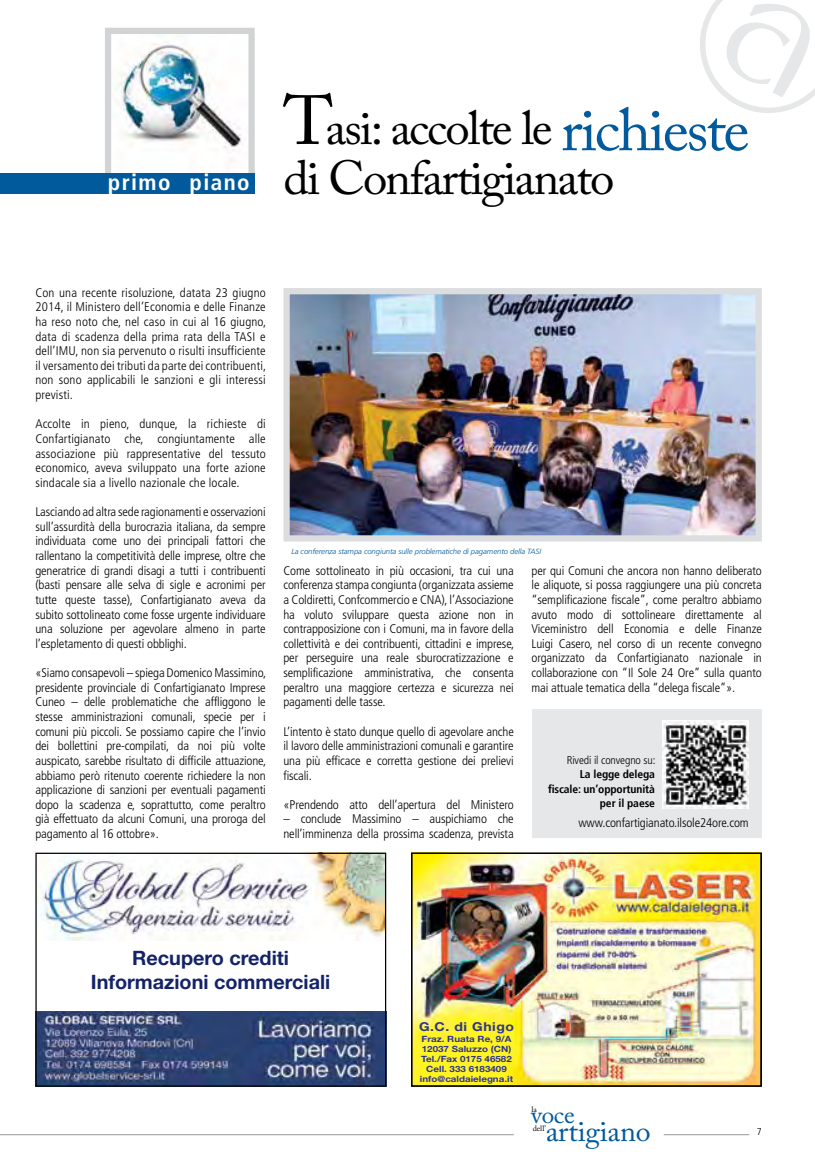
<style>
.page{position:relative;width:815px;height:1170px;background:#fff}
.page>*{position:absolute;margin:0;border:0;box-sizing:border-box;transform-origin:0 0}
.t1{font:47.5px/50px "Adobe Caslon Pro";letter-spacing:-.04em;color:#000}
.t2{font:29.12px "Adobe Caslon Pro";letter-spacing:-.01em;color:#005a9c}
.t3{font:24.5px "Adobe Caslon Pro";color:#005a9c}
.t4{font:700 condensed 22.5px "Frutiger";letter-spacing:.06em;color:#fff}
.t5{font:700 19.88px/23.6px "Helvetica Neue";color:#142369;text-align:center}
.t6{font:300 condensed 12.5px/14.6px "Frutiger";letter-spacing:-.01em;color:#000;text-align:justify}
.t7{font:700 12.38px "Helvetica Neue";letter-spacing:.04em;color:#2d3293;scale:1.14 1}
.t8{font:700 condensed 11.25px/14.4px "Frutiger";letter-spacing:-.01em;color:#000;text-align:right}
.t9{font:300 condensed 11.25px "Frutiger";letter-spacing:-.01em;color:#000}
.t10{font:300 condensed 10px "Frutiger";color:#000}
.t11{font:700 8.62px/9.9px "Helvetica Neue";color:#2d3293;text-align:center;scale:1.14 1}
.t12{font:7.75px "Adobe Caslon Pro";letter-spacing:-.01em;color:#000}
.t13{font:italic 300 7.5px "Frutiger";letter-spacing:-.01em;color:#005a9c}
.s1{font-size:68.75px}
.s2{font-size:60px;color:#005a9c}
</style>
<div class="page">
<img style="left:102px;top:27px;width:153px;height:147px">
<div style="left:0;top:174px;width:255px;height:20px;background:#005a9c"></div>
<svg style="left:700px;top:0;width:115px;height:113px"></svg>
<hr style="left:0;top:1134px;width:514px;height:1px;background:#939598">
<hr style="left:664px;top:1134px;width:85px;height:1px;background:#939598">
<img style="left:37px;top:1011px;width:347px;height:73px">
<img style="left:37px;top:854px;width:347px;height:86px">
<div style="left:35px;top:852px;width:351px;height:234px;border:1px solid #000"></div>
<img style="left:413px;top:854px;width:343px;height:230px">
<img style="left:756px;top:854px;width:4px;height:230px">
<img style="left:756px;top:869px;width:2px;height:34px">
<div style="left:411px;top:852px;width:351px;height:234px;border:1px solid #000"></div>
<img style="left:283px;top:288px;width:479px;height:254px">
<div style="left:532px;top:709px;width:230px;height:129px;background:#e6e7e8"></div>
<img style="left:663px;top:721px;width:86px;height:87px">
<h3 class="t4" style="left:108px;top:169px;width:143px">primo piano</h3>
<h1 class="t1" style="left:283px;top:102px;width:468px"><span class="s1">T</span>asi: accolte le <span class="s2">richieste </span>di Confartigianato</h1>
<p class="t6" style="left:35px;top:285px;width:232px">Con una recente risoluzione, datata 23 giugno 2014, il Ministero dell’Economia e delle Finanze ha reso noto che, nel caso in cui al 16 giugno, data di scadenza della prima rata della TASI e dell’IMU, non sia pervenuto o risulti insufficiente il versamento dei tributi da parte dei contribuenti, non sono applicabili le sanzioni e gli interessi previsti.</p>
<p class="t6" style="left:35px;top:417px;width:232px">Accolte in pieno, dunque, la richieste di Confartigianato che, congiuntamente alle associazione più rappresentative del tessuto economico, aveva sviluppato una forte azione sindacale sia a livello nazionale che locale.</p>
<p class="t6" style="left:35px;top:504px;width:232px">Lasciando ad altra sede ragionamenti e osservazioni sull’assurdità della burocrazia italiana, da sempre individuata come uno dei principali fattori che rallentano la competitività delle imprese, oltre che generatrice di grandi disagi a tutti i contribuenti (basti pensare alle selva di sigle e acronimi per tutte queste tasse), Confartigianato aveva da subito sottolineato come fosse urgente individuare una soluzione per agevolare almeno in parte l’espletamento di questi obblighi.</p>
<p class="t6" style="left:35px;top:665px;width:232px">«Siamo consapevoli – spiega Domenico Massimino, presidente provinciale di Confartigianato Imprese Cuneo – delle problematiche che affliggono le stesse amministrazioni comunali, specie per i comuni più piccoli. Se possiamo capire che l’invio dei bollettini pre-compilati, da noi più volte auspicato, sarebbe risultato di difficile attuazione, abbiamo però ritenuto coerente richiedere la non applicazione di sanzioni per eventuali pagamenti dopo la scadenza e, soprattutto, come peraltro già effettuato da alcuni Comuni, una proroga del pagamento al 16 ottobre».</p>
<p class="t13" style="left:291px;top:546px;width:251px">La conferenza stampa congiunta sulle problematiche di pagamento della TASI</p>
<p class="t6" style="left:283px;top:563px;width:232px">Come sottolineato in più occasioni, tra cui una conferenza stampa congiunta (organizzata assieme a Coldiretti, Confcommercio e CNA), l’Associazione ha voluto sviluppare questa azione non in contrapposizione con i Comuni, ma in favore della collettività e dei contribuenti, cittadini e imprese, per perseguire una reale sburocratizzazione e semplificazione amministrativa, che consenta peraltro una maggiore certezza e sicurezza nei pagamenti delle tasse.</p>
<p class="t6" style="left:283px;top:724px;width:232px">L’intento è stato dunque quello di agevolare anche il lavoro delle amministrazioni comunali e garantire una più efficace e corretta gestione dei prelievi fiscali.</p>
<p class="t6" style="left:283px;top:797px;width:232px">«Prendendo atto dell’apertura del Ministero</p>
<p class="t6" style="left:283px;top:811px;width:232px">– conclude Massimino – auspichiamo che nell’imminenza della prossima scadenza, prevista</p>
<p class="t6" style="left:531px;top:563px;width:232px">per qui Comuni che ancora non hanno deliberato le aliquote, si possa raggiungere una più concreta “semplificazione fiscale”, come peraltro abbiamo avuto modo di sottolineare direttamente al Viceministro dell Economia e delle Finanze Luigi Casero, nel corso di un recente convegno organizzato da Confartigianato nazionale in collaborazione con “Il Sole 24 Ore” sulla quanto mai attuale tematica della “delega fiscale”».</p>
<p class="t9" style="left:567px;top:753px;width:90px">Rivedi il convegno su:</p>
<p class="t8" style="left:548px;top:767px;width:109px">La legge delega fiscale: un’opportunità per il paese</p>
<p class="t6" style="left:578px;top:815px;width:172px">www.confartigianato.ilsole24ore.com</p>
<h3 class="t5" style="left:91px;top:945px;width:241px">Recupero crediti<br>Informazioni commerciali</h3>
<p class="t7" style="left:419px;top:1018px;width:85px">G.C. di Ghigo</p>
<p class="t11" style="left:420px;top:1033px;width:83px">Fraz. Ruata Re, 9/A<br>12037 Saluzzo (CN)<br>Tel./Fax 0175 46582<br>Cell. 333 6183409 info@caldaielegna.it</p>
<p class="t12" style="left:531px;top:1104px;width:7px">la</p>
<p class="t12" style="left:533px;top:1123px;width:15px">dell’</p>
<p class="t10" style="left:757px;top:1125px;width:6px">7</p>
<h3 class="t3" style="left:531px;top:1100px;width:45px">voce</h3>
<h2 class="t2" style="left:546px;top:1113px;width:106px">artigiano</h2>
</div>
